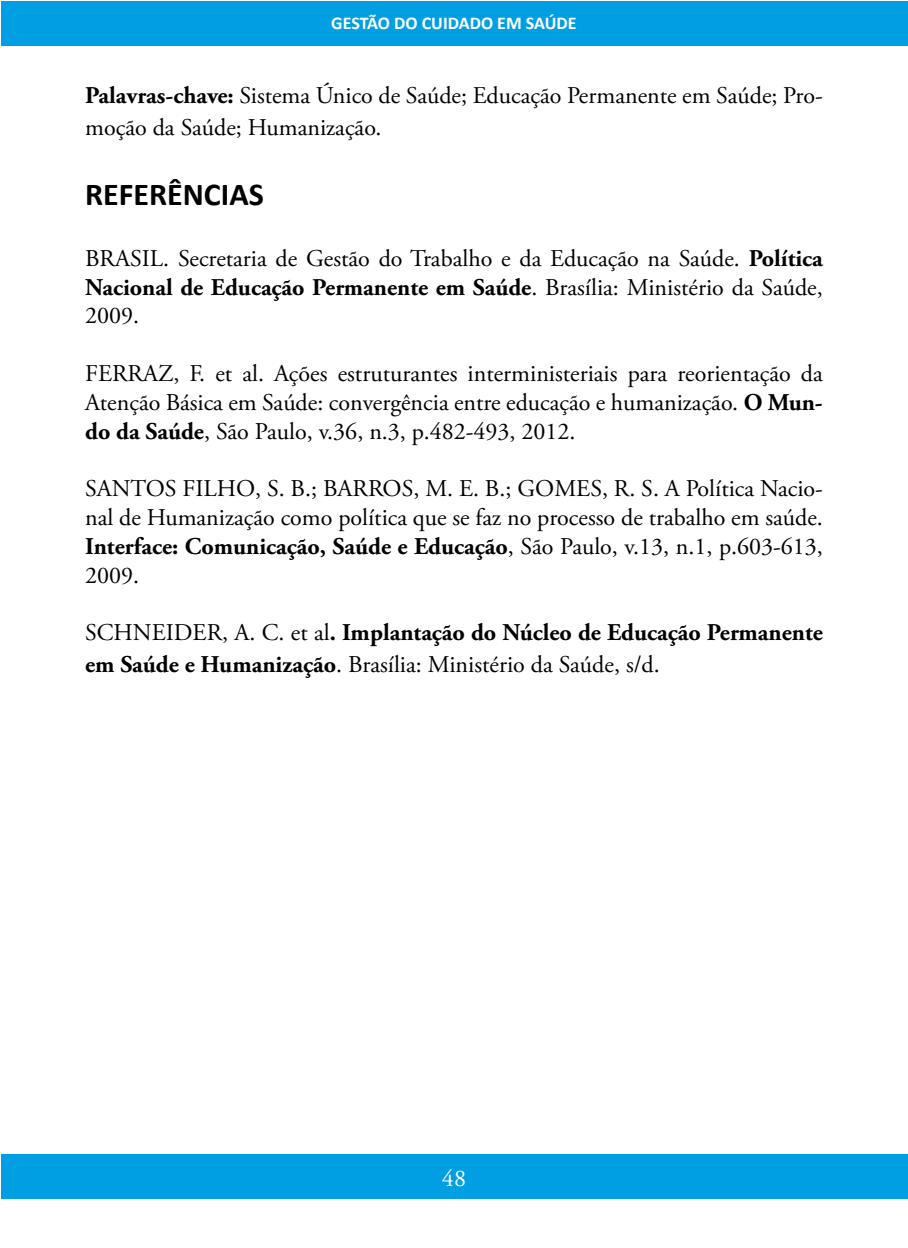
<style>
.page{position:relative;width:908px;height:1248px;background:#fff}
.page>*{position:absolute;margin:0;border:0;box-sizing:border-box;transform-origin:0 0}
.t1{font:700 32px "Calibri";color:#000}
.t2{font:24px/28.8px "Adobe Garamond Pro";color:#000;text-align:justify}
.t3{font:700 24px/32px "Adobe Garamond Pro";color:#000}
.t4{font:24px "Adobe Garamond Pro";color:#fff}
.t5{font:700 18px "Calibri";color:#fff}
.s1{font-weight:700}
.s2{font-weight:400}
</style>
<div class="page">
<div style="left:1px;top:1px;width:906px;height:44px;background:#009fe3"></div>
<div style="left:1px;top:1154px;width:906px;height:44px;background:#009fe3"></div>
<p class="t5" style="left:331px;top:11px;width:247px">GESTÃO DO CUIDADO EM SAÚDE</p>
<p class="t2" style="left:85px;top:80px;width:738px;line-height:32px"><span class="s1">Palavras-chave:</span> Sistema Único de Saúde; Educação Permanente em Saúde; Pro&shy;moção da Saúde; Humanização.</p>
<h1 class="t1" style="left:85px;top:174px;width:180px">REFERÊNCIAS</h1>
<p class="t2" style="left:85px;top:244px;width:739px">BRASIL. Secretaria de Gestão do Trabalho e da Educação na Saúde. <span class="s1">Política Nacional de Educação Permanente em Saúde</span>. Brasília: Ministério da Saúde, 2009.</p>
<p class="t2" style="left:85px;top:360px;width:739px">FERRAZ, F. et al. Ações estruturantes interministeriais para reorientação da Atenção Básica em Saúde: convergência entre educação e humanização. <span class="s1">O Mun&shy;do da Saúde</span>, São Paulo, v.36, n.3, p.482-493, 2012.</p>
<p class="t2" style="left:85px;top:475px;width:739px">SANTOS FILHO, S. B.; BARROS, M. E. B.; GOMES, R. S. A Política Nacio&shy;nal de Humanização como política que se faz no processo de trabalho em saúde.<br><span class="s1">Interface: Comunicação, Saúde e Educação</span>, São Paulo, v.13, n.1, p.603-613, 2009.</p>
<p class="t3" style="left:85px;top:617px;width:739px"><span class="s2">SCHNEIDER, A. C. et al</span>. Implantação do Núcleo de Educação Permanente em Saúde e Humanização<span class="s2">. Brasília: Ministério da Saúde, s/d.</span></p>
<p class="t4" style="left:442px;top:1163px;width:25px">48</p>
</div>
